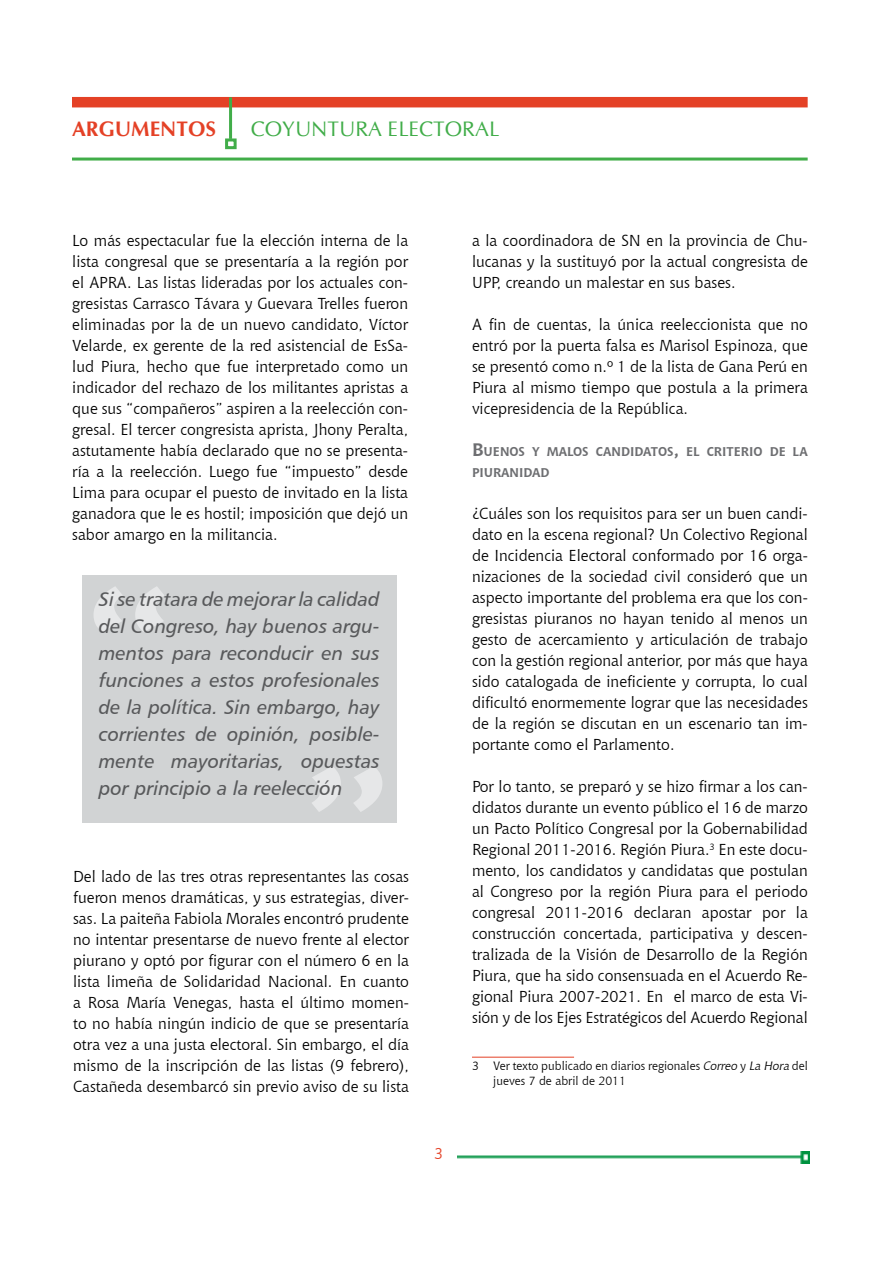
<style>
.page{position:relative;width:893px;height:1263px;background:#fff}
.page>*{position:absolute;margin:0;border:0;box-sizing:border-box;transform-origin:0 0}
.t1{font:229.95px "Chianti BT";color:#e6e7e8}
.t2{font:21px "CG Omega";color:#41ad49}
.t3{font:700 21px "CG Omega";color:#e44126}
.t4{font:19.5px/27px "Humanist 777 BT Italic B";color:#58595b;text-align:justify}
.t5{font:15.75px/21px "Chianti BT";color:#000;text-align:justify}
.t6{font:15.75px "Chianti BT";color:#e44126}
.t7{font:700 12.6px/21px "Chianti BT";color:#6d6e71}
.t8{font:12px/14.4px "Chianti BT";color:#000}
.s1{font-size:18px}
.s2{font-style:italic}
</style>
<div class="page">
<img style="left:457px;top:1151px;width:353px;height:12px">
<div style="left:72px;top:97px;width:736px;height:10px;background:#e44126"></div>
<hr style="left:229px;top:97px;width:3px;height:42px;background:#41ad49">
<div style="left:225px;top:138px;width:12px;height:11px;border:3px solid #41ad49"></div>
<hr style="left:72px;top:158px;width:736px;height:3px;background:#41ad49">
<div style="left:82px;top:575px;width:314px;height:248px;background:#d1d3d4"></div>
<svg style="left:94px;top:586px;width:70px;height:46px"></svg>
<svg style="left:312px;top:766px;width:70px;height:46px"></svg>
<hr style="left:472px;top:1057px;width:102px;height:1px;background:#e44126">
<h2 class="t3" style="left:72px;top:116px;width:146px">ARGUMENTOS</h2>
<h2 class="t2" style="left:251px;top:117px;width:250px">COYUNTURA ELECTORAL</h2>
<p class="t5" style="left:72px;top:229px;width:337px">Lo más espectacular fue la elección interna de la lista congresal que se presentaría a la región por el APRA. Las listas lideradas por los actuales con&shy;gresistas Carrasco Távara y Guevara Trelles fueron eliminadas por la de un nuevo candidato, Víctor Velarde, ex gerente de la red asistencial de EsSa&shy;lud Piura, hecho que fue interpretado como un indicador del rechazo de los militantes apristas a que sus “compañeros” aspiren a la reelección con&shy;gresal. El tercer congresista aprista, Jhony Peralta, astutamente había declarado que no se presenta&shy;ría a la reelección. Luego fue “impuesto” desde Lima para ocupar el puesto de invitado en la lista ganadora que le es hostil; imposición que dejó un sabor amargo en la militancia.</p>
<p class="t5" style="left:472px;top:229px;width:337px">a la coordinadora de SN en la provincia de Chu&shy;lucanas y la sustituyó por la actual congresista de UPP, creando un malestar en sus bases.</p>
<p class="t5" style="left:472px;top:313px;width:337px">A fin de cuentas, la única reeleccionista que no entró por la puerta falsa es Marisol Espinoza, que se presentó como n.º 1 de la lista de Gana Perú en Piura al mismo tiempo que postula a la primera vicepresidencia de la República.</p>
<p class="t7" style="left:472px;top:440px;width:337px"><span class="s1">B</span>UENOS Y MALOS CANDIDATOS<span class="s1">,</span> EL CRITERIO DE LA<br>PIURANIDAD</p>
<p class="t5" style="left:472px;top:502px;width:337px">¿Cuáles son los requisitos para ser un buen candi&shy;dato en la escena regional? Un Colectivo Regional de Incidencia Electoral conformado por 16 orga&shy;nizaciones de la sociedad civil consideró que un aspecto importante del problema era que los con&shy;gresistas piuranos no hayan tenido al menos un gesto de acercamiento y articulación de trabajo con la gestión regional anterior, por más que haya sido catalogada de ineficiente y corrupta, lo cual dificultó enormemente lograr que las necesidades de la región se discutan en un escenario tan im&shy;portante como el Parlamento.</p>
<p class="t5" style="left:472px;top:775px;width:337px">Por lo tanto, se preparó y se hizo firmar a los can&shy;didatos durante un evento público el 16 de marzo un Pacto Político Congresal por la Gobernabilidad Regional 2011-2016. Región Piura.<sup>3</sup> En este docu&shy;mento, los candidatos y candidatas que postulan al Congreso por la región Piura para el periodo congresal 2011-2016 declaran apostar por la construcción concertada, participativa y descen&shy;tralizada de la Visión de Desarrollo de la Región Piura, que ha sido consensuada en el Acuerdo Re&shy;gional Piura 2007-2021. En el marco de esta Vi&shy;sión y de los Ejes Estratégicos del Acuerdo Regional</p>
<h1 class="t1" style="left:73px;top:517px;width:111px">“</h1>
<p class="t4" style="left:99px;top:585px;width:282px">Si se tratara de mejorar la calidad del Congreso, hay buenos argu&shy;mentos para reconducir en sus funciones a estos profesionales de la política. Sin embargo, hay corrientes de opinión, posible&shy;mente mayoritarias, opuestas por principio a la reelección</p>
<h1 class="t1" style="left:293px;top:697px;width:111px">”</h1>
<p class="t5" style="left:73px;top:865px;width:337px">Del lado de las tres otras representantes las cosas fueron menos dramáticas, y sus estrategias, diver&shy;sas. La paiteña Fabiola Morales encontró prudente no intentar presentarse de nuevo frente al elector piurano y optó por figurar con el número 6 en la lista limeña de Solidaridad Nacional. En cuanto a Rosa María Venegas, hasta el último momen&shy;to no había ningún indicio de que se presentaría otra vez a una justa electoral. Sin embargo, el día mismo de la inscripción de las listas (9 febrero), Castañeda desembarcó sin previo aviso de su lista</p>
<p class="t8" style="left:493px;top:1058px;width:316px;text-indent:-21px">3 Ver texto publicado en diarios regionales <span class="s2">Correo</span> y <span class="s2">La Hora</span> del jueves 7 de abril de 2011</p>
<p class="t6" style="left:434px;top:1142px;width:11px">3</p>
</div>
